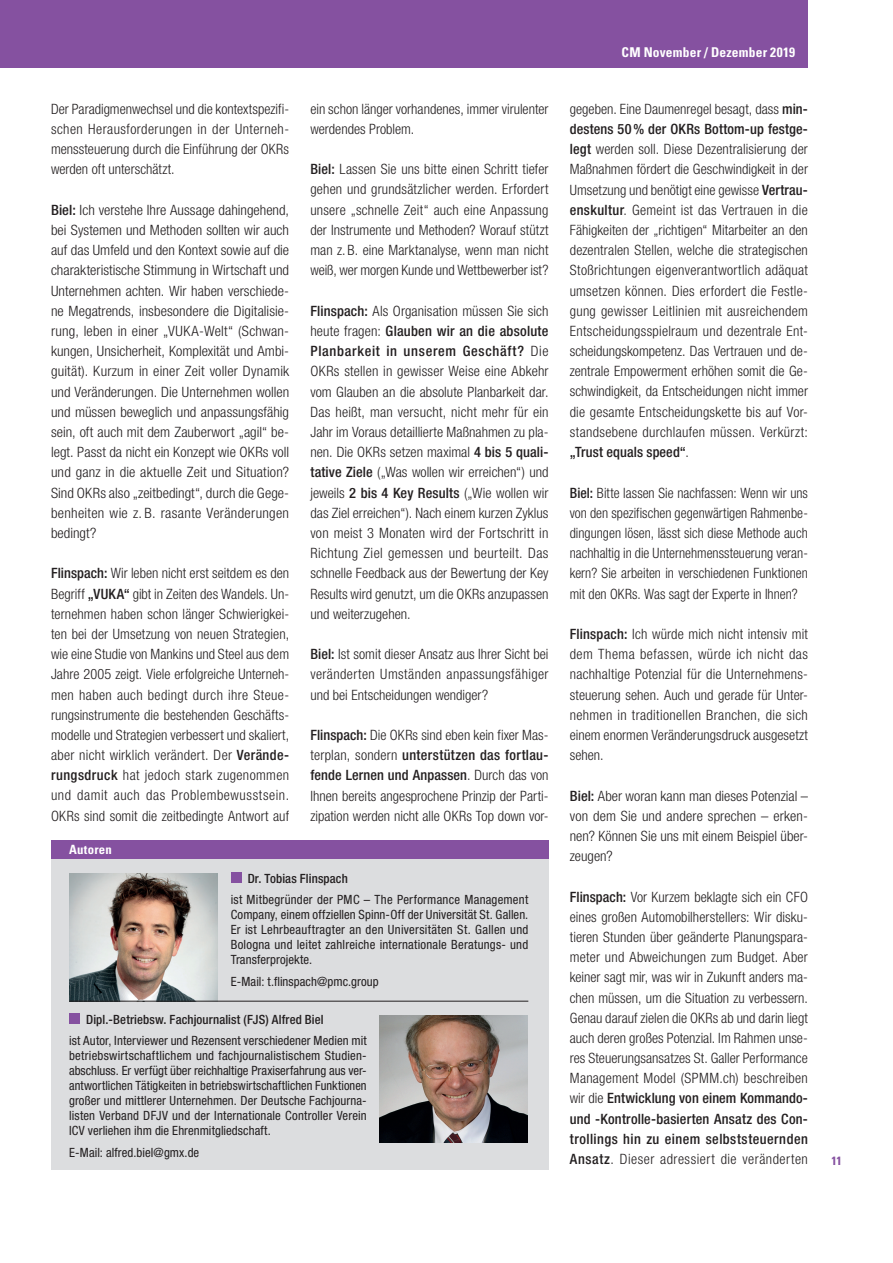
<style>
.page{position:relative;width:893px;height:1263px;background:#fff}
.page>*{position:absolute;margin:0;border:0;box-sizing:border-box;transform-origin:0 0}
.t1{font:300 condensed 14.25px/20.2px "Helvetica Neue LT Std";letter-spacing:.005em;color:#231f20;text-align:justify}
.t2{font:700 condensed 13.5px "Univers LT Std";letter-spacing:.015em;color:#fff}
.t3{font:condensed 12.75px/15px "Helvetica Neue LT Std";letter-spacing:.01em;color:#231f20;text-align:justify}
.t4{font:500 condensed 12.75px "Helvetica Neue LT Std";letter-spacing:.01em;color:#231f20}
.t5{font:700 condensed 12.75px "Univers LT Std";letter-spacing:.025em;color:#fff}
.t6{font:700 condensed 12px "Univers LT Std";color:#8551a0}
.s1{font-weight:500}
</style>
<div class="page">
<div style="left:0;top:0;width:808px;height:68px;background:#8551a0"></div>
<div style="left:51px;top:849px;width:498px;height:320px;background:#dcdddf"></div>
<div style="left:51px;top:840px;width:498px;height:18px;background:#8551a0"></div>
<img style="left:69px;top:873px;width:149px;height:128px">
<hr style="left:69px;top:1001px;width:459px;height:1px;background:#231f20">
<div style="left:231px;top:873px;width:10px;height:10px;background:#8551a0"></div>
<img style="left:379px;top:1015px;width:149px;height:128px">
<div style="left:69px;top:1013px;width:11px;height:11px;background:#8551a0"></div>
<p class="t1" style="left:310px;top:98px;width:240px">ein schon länger vorhandenes, immer virulenter werdendes Problem.</p>
<p class="t1" style="left:310px;top:159px;width:240px"><span class="s1">Biel:</span> Lassen Sie uns bitte einen Schritt tiefer gehen und grundsätzlicher werden. Erfordert unsere „schnelle Zeit“ auch eine Anpassung der Instrumente und Methoden? Worauf stützt man z. B. eine Marktanalyse, wenn man nicht weiß, wer morgen Kunde und Wettbewerber ist?</p>
<p class="t1" style="left:310px;top:300px;width:240px"><span class="s1">Flinspach:</span> Als Organisation müssen Sie sich heute fragen: <span class="s1">Glauben wir an die absolute Planbarkeit in unserem Geschäft?</span> Die OKRs stellen in gewisser Weise eine Abkehr vom Glauben an die absolute Planbarkeit dar.<br>Das heißt, man versucht, nicht mehr für ein Jahr im Voraus detaillierte Maßnahmen zu pla&shy;nen. Die OKRs setzen maximal <span class="s1">4 bis 5 quali&shy;tative Ziele</span> („Was wollen wir erreichen“) und jeweils <span class="s1">2 bis 4 Key Results</span> („Wie wollen wir das Ziel erreichen“). Nach einem kurzen Zyklus von meist 3 Monaten wird der Fortschritt in Richtung Ziel gemessen und beurteilt. Das schnelle Feedback aus der Bewertung der Key Results wird genutzt, um die OKRs anzupassen und weiterzugehen.</p>
<p class="t1" style="left:310px;top:644px;width:240px"><span class="s1">Biel:</span> Ist somit dieser Ansatz aus Ihrer Sicht bei veränderten Umständen anpassungsfähiger und bei Entscheidungen wendiger?</p>
<p class="t1" style="left:310px;top:725px;width:240px"><span class="s1">Flinspach:</span> Die OKRs sind eben kein fixer Mas&shy;terplan, sondern <span class="s1">unterstützen das fortlau&shy;fende Lernen und Anpassen</span>. Durch das von Ihnen bereits angesprochene Prinzip der Parti&shy;zipation werden nicht alle OKRs Top down vor-</p>
<p class="t1" style="left:51px;top:98px;width:240px">Der Paradigmenwechsel und die kontextspezifi&shy;schen Herausforderungen in der Unterneh&shy;menssteuerung durch die Einführung der OKRs werden oft unterschätzt.</p>
<p class="t1" style="left:51px;top:199px;width:240px"><span class="s1">Biel:</span> Ich verstehe Ihre Aussage dahingehend, bei Systemen und Methoden sollten wir auch auf das Umfeld und den Kontext sowie auf die charakteristische Stimmung in Wirtschaft und Unternehmen achten. Wir haben verschiede&shy;ne Megatrends, insbesondere die Digitalisie&shy;rung, leben in einer „VUKA-Welt“ (Schwan&shy;kungen, Unsicherheit, Komplexität und Ambi&shy;guität). Kurzum in einer Zeit voller Dynamik und Veränderungen. Die Unternehmen wollen und müssen beweglich und anpassungsfähig sein, oft auch mit dem Zauberwort „agil“ be&shy;legt. Passt da nicht ein Konzept wie OKRs voll und ganz in die aktuelle Zeit und Situation?<br>Sind OKRs also „zeitbedingt“, durch die Gege&shy;benheiten wie z. B. rasante Veränderungen bedingt?</p>
<p class="t1" style="left:51px;top:563px;width:240px"><span class="s1">Flinspach:</span> Wir leben nicht erst seitdem es den Begriff <span class="s1">„VUKA“</span> gibt in Zeiten des Wandels. Un&shy;ternehmen haben schon länger Schwierigkei&shy;ten bei der Umsetzung von neuen Strategien, wie eine Studie von Mankins und Steel aus dem Jahre 2005 zeigt. Viele erfolgreiche Unterneh&shy;men haben auch bedingt durch ihre Steue&shy;rungsinstrumente die bestehenden Geschäfts&shy;modelle und Strategien verbessert und skaliert, aber nicht wirklich verändert. Der <span class="s1">Verände&shy;rungsdruck</span> hat jedoch stark zugenommen und damit auch das Problembewusstsein.<br>OKRs sind somit die zeitbedingte Antwort auf</p>
<p class="t5" style="left:69px;top:842px;width:44px">Autoren</p>
<p class="t4" style="left:248px;top:871px;width:102px">Dr. Tobias Flinspach</p>
<p class="t3" style="left:231px;top:892px;width:299px">ist Mitbegründer der PMC – The Performance Management Company, einem offziellen Spinn-Off der Universität St. Gallen.<br>Er ist Lehrbeauftragter an den Universitäten St. Gallen und Bologna und leitet zahlreiche internationale Beratungs- und Transferprojekte.</p>
<p class="t3" style="left:231px;top:974px;width:149px">E-Mail: t.flinspach@pmc.group</p>
<p class="t4" style="left:86px;top:1012px;width:239px">Dipl.-Betriebsw. Fachjournalist (FJS) Alfred Biel</p>
<p class="t3" style="left:69px;top:1033px;width:299px">ist Autor, Interviewer und Rezensent verschiedener Medien mit betriebswirtschaftlichem und fachjournalistischem Studien&shy;abschluss. Er verfügt über reichhaltige Praxiserfahrung aus ver&shy;antwortlichen Tätigkeiten in betriebswirtschaftlichen Funktionen großer und mittlerer Unternehmen. Der Deutsche Fachjourna&shy;listen Verband DFJV und der Internationale Controller Verein ICV verliehen ihm die Ehrenmitgliedschaft.</p>
<p class="t3" style="left:69px;top:1144px;width:132px">E-Mail: alfred.biel@gmx.de</p>
<p class="t2" style="left:622px;top:43px;width:175px">CM November / Dezember 2019</p>
<p class="t1" style="left:570px;top:98px;width:240px">gegeben. Eine Daumenregel besagt, dass <span class="s1">min&shy;destens 50% der OKRs Bottom-up festge&shy;legt</span> werden soll. Diese Dezentralisierung der Maßnahmen fördert die Geschwindigkeit in der Umsetzung und benötigt eine gewisse <span class="s1">Vertrau&shy;enskultur</span>. Gemeint ist das Vertrauen in die Fähigkeiten der „richtigen“ Mitarbeiter an den dezentralen Stellen, welche die strategischen Stoßrichtungen eigenverantwortlich adäquat umsetzen können. Dies erfordert die Festle&shy;gung gewisser Leitlinien mit ausreichendem Entscheidungsspielraum und dezentrale Ent&shy;scheidungskompetenz. Das Vertrauen und de&shy;zentrale Empowerment erhöhen somit die Ge&shy;schwindigkeit, da Entscheidungen nicht immer die gesamte Entscheidungskette bis auf Vor&shy;standsebene durchlaufen müssen. Verkürzt: <span class="s1">„Trust equals speed“</span>.</p>
<p class="t1" style="left:570px;top:482px;width:240px"><span class="s1">Biel:</span> Bitte lassen Sie nachfassen: Wenn wir uns von den spezifischen gegenwärtigen Rahmenbe&shy;dingungen lösen, lässt sich diese Methode auch nachhaltig in die Unternehmenssteuerung veran&shy;kern? Sie arbeiten in verschiedenen Funktionen mit den OKRs. Was sagt der Experte in Ihnen?</p>
<p class="t1" style="left:570px;top:624px;width:240px"><span class="s1">Flinspach:</span> Ich würde mich nicht intensiv mit dem Thema befassen, würde ich nicht das nachhaltige Potenzial für die Unternehmens&shy;steuerung sehen. Auch und gerade für Unter&shy;nehmen in traditionellen Branchen, die sich einem enormen Veränderungsdruck ausgesetzt sehen.</p>
<p class="t1" style="left:570px;top:785px;width:240px"><span class="s1">Biel:</span> Aber woran kann man dieses Potenzial – von dem Sie und andere sprechen – erken&shy;nen? Können Sie uns mit einem Beispiel über&shy;zeugen?</p>
<p class="t1" style="left:570px;top:886px;width:240px"><span class="s1">Flinspach:</span> Vor Kurzem beklagte sich ein CFO eines großen Automobilherstellers: Wir disku&shy;tieren Stunden über geänderte Planungspara&shy;meter und Abweichungen zum Budget. Aber keiner sagt mir, was wir in Zukunft anders ma&shy;chen müssen, um die Situation zu verbessern.<br>Genau darauf zielen die OKRs ab und darin liegt auch deren großes Potenzial. Im Rahmen unse&shy;res Steuerungsansatzes St. Galler Performance Management Model (SPMM.ch) beschreiben wir die <span class="s1">Entwicklung von einem Kommando&shy;und -Kontrolle-basierten Ansatz des Con&shy;trollings hin zu einem selbststeuernden Ansatz</span>. Dieser adressiert die veränderten</p>
<p class="t6" style="left:831px;top:1154px;width:12px">11</p>
</div>
